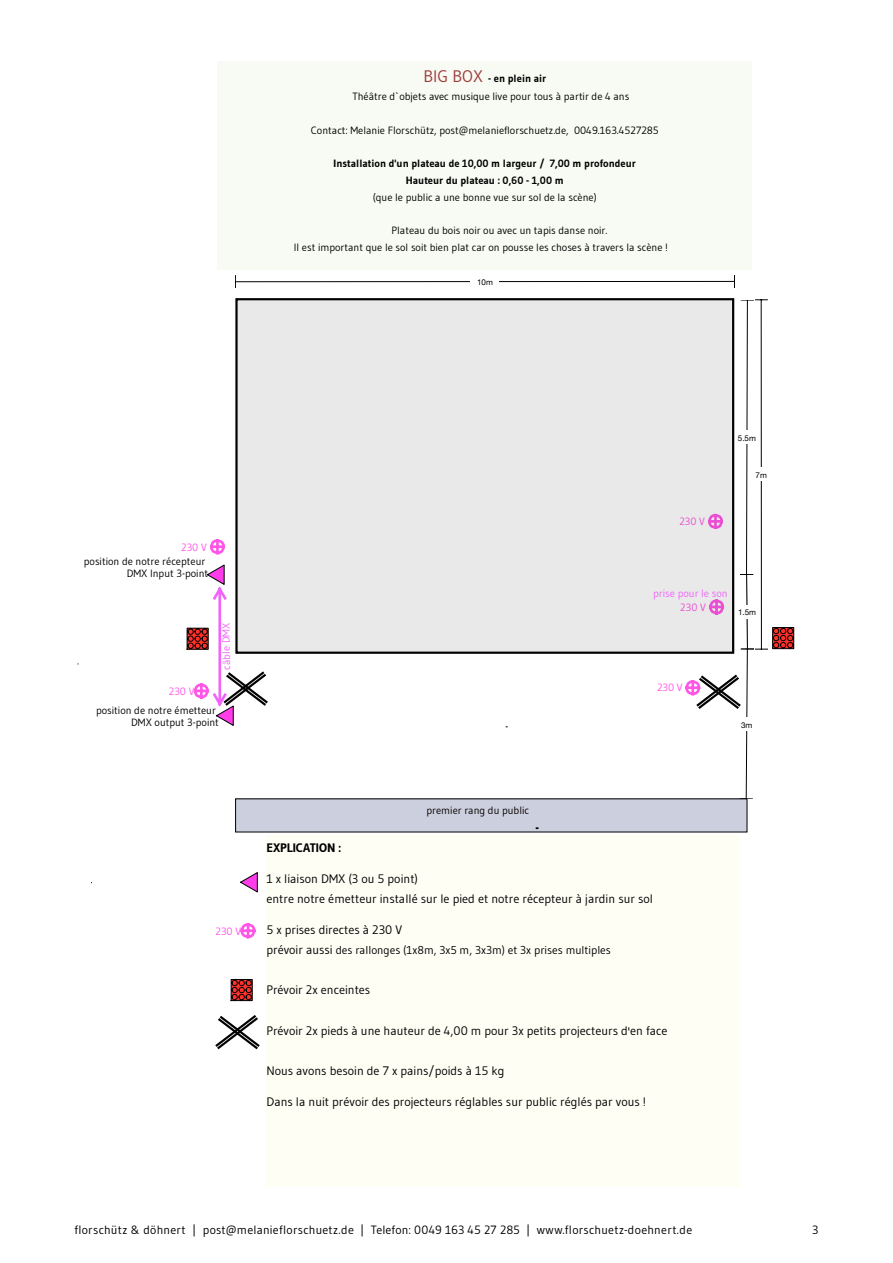
<style>
.page{position:relative;width:893px;height:1263px;background:#fff}
.page>*{position:absolute;margin:0;border:0;box-sizing:border-box;transform-origin:0 0}
.t1{font:12.3px/20.2px "Gudea";color:#000}
.t2{font:12.3px "Gudea";color:#010001}
.t3{font:700 12.3px "Gudea";color:#000}
.t4{font:12px "Gudea";letter-spacing:.02em;color:#000}
.t5{font:11.4px "Gudea";color:#000}
.t6{font:10.5px/18.5px "Gudea";color:#000}
.t7{font:700 10.5px/16.6px "Gudea";color:#000;text-align:center}
.t8{font:10.5px "Gudea";color:#020202}
.t9{font:10.5px "Gudea";color:#ff56e7}
.t10{font:10.5px "Gudea";color:#f263fb}
.t11{font:10.5px "Gudea";color:#0a0101}
.t12{font:7.95px ".Helvetica Neue Desk Interface";color:#000}
.s1{font-size:16.65px;color:#9d393a}
.s2{font-weight:700}
.s3{font-size:12.3px}
</style>
<div class="page">
<div style="left:236px;top:799px;width:511px;height:33px;background:#cbcfde"></div>
<div style="left:266px;top:835px;width:474px;height:351px;background:#fffef5"></div>
<svg style="left:240px;top:872px;width:18px;height:21px"></svg>
<svg style="left:240px;top:923px;width:16px;height:16px"></svg>
<svg style="left:210px;top:539px;width:15px;height:16px"></svg>
<hr style="left:235px;top:281px;width:499px;height:1px;background:#000">
<svg style="left:734px;top:275px;width:1px;height:13px"></svg>
<div style="left:470px;top:275px;width:29px;height:13px;background:#fff"></div>
<div style="left:218px;top:62px;width:534px;height:208px;background:#f8fbf3"></div>
<div style="left:236px;top:299px;width:497px;height:354px;background:#e9e9e9"></div>
<svg style="left:684px;top:300px;width:111px;height:499px"></svg>
<svg style="left:230px;top:979px;width:23px;height:22px"></svg>
<svg style="left:215px;top:1015px;width:45px;height:35px"></svg>
<svg style="left:186px;top:563px;width:83px;height:163px"></svg>
<p class="t6" style="left:352px;top:69px;width:279px;text-indent:71px"><span class="s1">BIG BOX</span> <span class="s2">- en plein air<br></span>Théâtre d`objets avec musique live pour tous à partir de 4 ans</p>
<p class="t6" style="left:311px;top:121px;width:350px">Contact: Melanie Florschütz, post@melanieflorschuetz.de, 0049.163.4527285</p>
<p class="t7" style="left:334px;top:155px;width:304px">Installation d'un plateau de 10,00 m largeur / 7,00 m profondeur<br>Hauteur du plateau : 0,60 - 1,00 m</p>
<p class="t6" style="left:373px;top:188px;width:225px">(que le public a une bonne vue sur sol de la scène)</p>
<p class="t6" style="left:294px;top:222px;width:376px;line-height:16.6px;text-indent:98px">Plateau du bois noir ou avec un tapis danse noir.<br>Il est important que le sol soit bien plat car on pousse les choses à travers la scène !</p>
<p class="t12" style="left:477px;top:276px;width:17px">10m</p>
<p class="t9" style="left:181px;top:541px;width:27px">230 V</p>
<p class="t8" style="left:127px;top:567px;width:83px">DMX Input 3-point</p>
<p class="t6" style="left:84px;top:552px;width:123px">position de notre récepteur</p>
<p class="t9" style="left:169px;top:685px;width:27px">230 V</p>
<p class="t10" style="left:220px;top:670px;width:49px;rotate:-90deg">câble DMX</p>
<p class="t6" style="left:96px;top:701px;width:121px">position de notre émetteur</p>
<p class="t8" style="left:131px;top:715px;width:89px">DMX output 3-point</p>
<p class="t9" style="left:679px;top:515px;width:27px">230 V</p>
<p class="t12" style="left:738px;top:432px;width:20px">5.5m</p>
<p class="t12" style="left:756px;top:469px;width:13px">7m</p>
<p class="t10" style="left:653px;top:587px;width:76px">prise pour le son</p>
<p class="t9" style="left:680px;top:601px;width:27px">230 V</p>
<p class="t12" style="left:738px;top:606px;width:20px">1.5m</p>
<p class="t9" style="left:657px;top:681px;width:27px">230 V</p>
<p class="t12" style="left:741px;top:719px;width:13px">3m</p>
<p class="t9" style="left:216px;top:924px;width:27px">230 V</p>
<p class="t11" style="left:426px;top:803px;width:104px">premier rang du public</p>
<p class="t3" style="left:266px;top:840px;width:76px">EXPLICATION :</p>
<p class="t1" style="left:266px;top:868px;width:388px">1 x liaison DMX (3 ou 5 point)<br>entre notre émetteur installé sur le pied et notre récepteur à jardin sur sol</p>
<p class="t1" style="left:266px;top:919px;width:137px">5 x prises directes à 230 V</p>
<p class="t5" style="left:266px;top:943px;width:346px"><span class="s3">prévoir aussi</span> des rallonges (1x8m, 3x5 m, 3x3m) et 3x prises multiples</p>
<p class="t2" style="left:266px;top:982px;width:105px">Prévoir 2x enceintes</p>
<p class="t1" style="left:266px;top:1020px;width:402px">Prévoir 2x pieds à une hauteur de 4,00 m pour 3x petits projecteurs d'en face</p>
<p class="t1" style="left:266px;top:1061px;width:240px">Nous avons besoin de 7 x pains/poids à 15 kg</p>
<p class="t1" style="left:266px;top:1091px;width:381px">Dans la nuit prévoir des projecteurs réglables sur public réglés par vous !</p>
<p class="t4" style="left:74px;top:1222px;width:619px">florschütz &amp; döhnert | post@melanieflorschuetz.de | Telefon: 0049 163 45 27 285 | www.florschuetz-doehnert.de</p>
<p class="t4" style="left:812px;top:1222px;width:8px">3</p>
</div>
